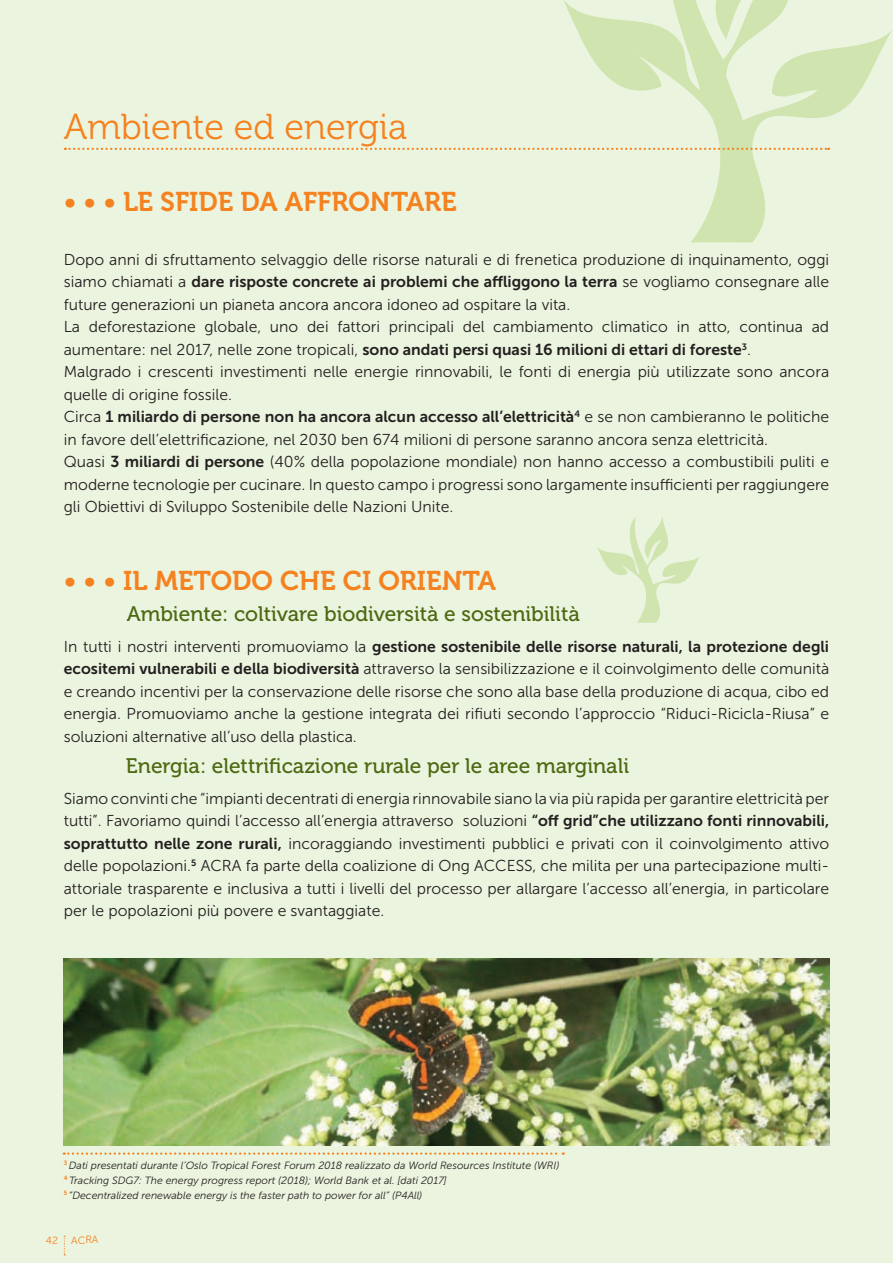
<style>
.page{position:relative;width:893px;height:1263px;background:#ebf4de}
.page>*{position:absolute;margin:0;border:0;box-sizing:border-box;transform-origin:0 0}
.t1{font:36px "Museo 300";color:#f58220}
.t2{font:27px "Museo 700";color:#f58220}
.t3{font:21px "Museo 500";color:#4d6912}
.t4{font:15.75px/22.5px "Museo Sans 300";color:#231f20}
.t5{font:15.75px "Museo Sans 700";color:#231f20}
.t6{font:italic 10.5px/15px "Museo Sans 300";color:#231f20}
.t7{font:10.5px "Museo Sans 300";letter-spacing:-.005em;color:#f58220}
.s1{font-family:"Museo Sans 300"}
.s2{font-family:"Museo Sans 700"}
</style>
<div class="page">
<svg style="left:64px;top:1152px;width:500px;height:3px"></svg>
<img style="left:64px;top:958px;width:765px;height:187px">
<svg style="left:597px;top:516px;width:103px;height:107px"></svg>
<svg style="left:563px;top:0;width:329px;height:242px"></svg>
<svg style="left:65px;top:148px;width:764px;height:2px"></svg>
<svg style="left:64px;top:1236px;width:1px;height:19px"></svg>
<h1 class="t1" style="left:64px;top:108px;width:345px">Ambiente ed energia</h1>
<h2 class="t2" style="left:64px;top:187px;width:395px">• • • LE SFIDE DA AFFRONTARE</h2>
<p class="t4" style="left:64px;top:248px;width:767px">Dopo anni di sfruttamento selvaggio delle risorse naturali e di frenetica produzione di inquinamento, oggi</p>
<p class="t5" style="left:64px;top:273px;width:767px"><span class="s1">siamo chiamati a</span> dare risposte concrete ai problemi che affliggono la terra <span class="s1">se vogliamo consegnare alle</span></p>
<p class="t4" style="left:64px;top:293px;width:767px">future generazioni un pianeta ancora ancora idoneo ad ospitare la vita.<br>La deforestazione globale, uno dei fattori principali del cambiamento climatico in atto, continua ad</p>
<p class="t5" style="left:64px;top:341px;width:689px"><span class="s1">aumentare: nel 2017, nelle zone tropicali,</span> sono andati persi quasi 16 milioni di ettari di foreste<sup>3</sup><span class="s1">.</span></p>
<p class="t4" style="left:64px;top:361px;width:767px">Malgrado i crescenti investimenti nelle energie rinnovabili, le fonti di energia più utilizzate sono ancora quelle di origine fossile.</p>
<p class="t5" style="left:64px;top:408px;width:767px"><span class="s1">Circa</span> 1 miliardo di persone non ha ancora alcun accesso all’elettricità<sup>4</sup> <span class="s1">e se non cambieranno le politiche</span></p>
<p class="t4" style="left:64px;top:428px;width:767px">in favore dell’elettrificazione, nel 2030 ben 674 milioni di persone saranno ancora senza elettricità.<br>Quasi <span class="s2">3 miliardi di persone</span> (40% della popolazione mondiale) non hanno accesso a combustibili puliti e moderne tecnologie per cucinare. In questo campo i progressi sono largamente insufficienti per raggiungere gli Obiettivi di Sviluppo Sostenibile delle Nazioni Unite.</p>
<h2 class="t2" style="left:64px;top:565px;width:434px">• • • IL METODO CHE CI ORIENTA</h2>
<h3 class="t3" style="left:127px;top:602px;width:454px">Ambiente: coltivare biodiversità e sostenibilità</h3>
<p class="t5" style="left:64px;top:638px;width:767px"><span class="s1">In tutti i nostri interventi promuoviamo la</span> gestione sostenibile delle risorse naturali, la protezione degli</p>
<p class="t4" style="left:64px;top:658px;width:767px;text-align:justify"><span class="s2">ecositemi vulnerabili e della biodiversità</span> attraverso la sensibilizzazione e il coinvolgimento delle comunità e creando incentivi per la conservazione delle risorse che sono alla base della produzione di acqua, cibo ed energia. Promuoviamo anche la gestione integrata dei rifiuti secondo l’approccio “Riduci-Ricicla-Riusa” e soluzioni alternative all’uso della plastica.</p>
<h3 class="t3" style="left:126px;top:754px;width:505px">Energia: elettrificazione rurale per le aree marginali</h3>
<p class="t4" style="left:64px;top:787px;width:767px;text-align:justify">Siamo convinti che “impianti decentrati di energia rinnovabile siano la via più rapida per garantire elettricità per tutti”. Favoriamo quindi l’accesso all’energia attraverso soluzioni <span class="s2">“off grid”che utilizzano fonti rinnovabili, soprattutto nelle zone rurali,</span> incoraggiando investimenti pubblici e privati con il coinvolgimento attivo delle popolazioni.<sup>5</sup> ACRA fa parte della coalizione di Ong ACCESS, che milita per una partecipazione multi&shy;attoriale trasparente e inclusiva a tutti i livelli del processo per allargare l’accesso all’energia, in particolare per le popolazioni più povere e svantaggiate.</p>
<p class="t6" style="left:64px;top:1158px;width:497px"><sup>3</sup> Dati presentati durante l’Oslo Tropical Forest Forum 2018 realizzato da World Resources Institute (WRI)<br><sup>4</sup> Tracking SDG7: The energy progress report (2018); World Bank et al. [dati 2017]<br><sup>5</sup> “Decentralized renewable energy is the faster path to power for all” (P4All)</p>
<p class="t7" style="left:46px;top:1234px;width:14px">42</p>
<p class="t7" style="left:71px;top:1234px;width:29px">ACRA</p>
</div>
